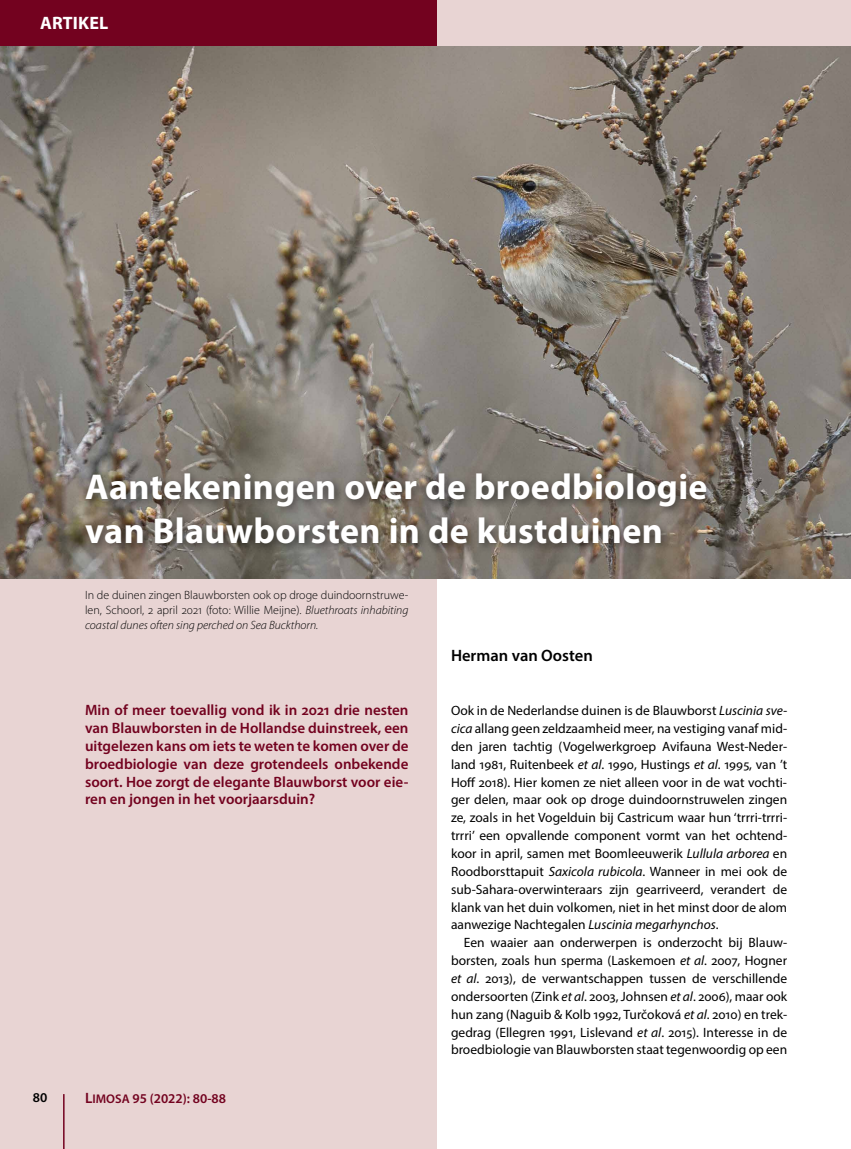
<style>
.page{position:relative;width:851px;height:1149px;background:#fff}
.page>*{position:absolute;margin:0;border:0;box-sizing:border-box;transform-origin:0 0}
.t1{font:700 36px/43.5px "Myriad Pro";letter-spacing:.01em;color:#fff}
.t2{font:700 18px "Myriad Pro";letter-spacing:.01em;color:#fff}
.t3{font:600 16.5px "Myriad Pro";color:#000}
.t4{font:600 15px/17.9px "Myriad Pro";color:#73021f;text-align:justify}
.t5{font:13.5px/17.9px "Myriad Pro";color:#000;text-align:justify}
.t6{font:600 13.5px "Myriad Pro";color:#73021f}
.t7{font:600 13.5px "Myriad Pro";color:#000}
.t8{font:300 12px/15px "Myriad Pro";color:#000;text-align:justify}
.s1{font-style:italic}
.s2{font-size:15px}
.s3{font-size:12.6px}
</style>
<div class="page">
<div style="left:0;top:0;width:436px;height:1148px;background:#e8d4d3"></div>
<div style="left:402px;top:0;width:448px;height:47px;background:#e8d4d3"></div>
<div style="left:0;top:0;width:436px;height:47px;background:#73021f"></div>
<img style="left:0;top:47px;width:850px;height:531px">
<hr style="left:63px;top:1093px;width:2px;height:55px;background:#73021f">
<div style="left:81px;top:468px;width:636px;height:86px;background:#000;opacity:.5"></div>
<h2 class="t2" style="left:40px;top:11px;width:70px">ARTIKEL</h2>
<h1 class="t1" style="left:85px;top:464px;width:624px">Aantekeningen over de broedbiologie van Blauwborsten in de kustduinen</h1>
<p class="t7" style="left:33px;top:1088px;width:16px">80</p>
<p class="t8" style="left:85px;top:587px;width:325px">In de duinen zingen Blauwborsten ook op droge duindoornstruwe&shy;len, Schoorl, 2 april 2021 (foto: Willie Meijne). <span class="s1">Bluethroats inhabiting coastal dunes often sing perched on Sea Buckthorn.</span></p>
<p class="t3" style="left:451px;top:645px;width:143px">Herman van Oosten</p>
<p class="t4" style="left:85px;top:700px;width:325px">Min of meer toevallig vond ik in 2021 drie nesten van Blauwborsten in de Hollandse duinstreek, een uitgelezen kans om iets te weten te komen over de broedbiologie van deze grotendeels onbekende soort. Hoe zorgt de elegante Blauwborst voor eie&shy;ren en jongen in het voorjaarsduin?</p>
<p class="t5" style="left:451px;top:701px;width:337px">Ook in de Nederlandse duinen is de Blauwborst <span class="s1">Luscinia sve&shy;cica</span> allang geen zeldzaamheid meer, na vestiging vanaf mid&shy;den jaren tachtig (Vogelwerkgroep Avifauna West-Neder&shy;land 1981, Ruitenbeek <span class="s1">et al</span>. 1990, Hustings <span class="s1">et al</span>. 1995, van ’t Hoff 2018). Hier komen ze niet alleen voor in de wat vochti&shy;ger delen, maar ook op droge duindoornstruwelen zingen ze, zoals in het Vogelduin bij Castricum waar hun ‘trrri-trrri&shy;trrri’ een opvallende component vormt van het ochtend&shy;koor in april, samen met Boomleeuwerik <span class="s1">Lullula arborea</span> en Roodborsttapuit <span class="s1">Saxicola rubicola</span>. Wanneer in mei ook de sub-Sahara-overwinteraars zijn gearriveerd, verandert de klank van het duin volkomen, niet in het minst door de alom aanwezige Nachtegalen <span class="s1">Luscinia megarhynchos</span>.</p>
<p class="t5" style="left:451px;top:933px;width:337px;text-indent:13px">Een waaier aan onderwerpen is onderzocht bij Blauw&shy;borsten, zoals hun sperma (Laskemoen <span class="s1">et al</span>. 2007, Hogner <span class="s1">et al</span>. 2013), de verwantschappen tussen de verschillende ondersoorten (Zink <span class="s1">et al</span>. 2003, Johnsen <span class="s1">et al</span>. 2006), maar ook hun zang (Naguib &amp; Kolb 1992, Turčoková <span class="s1">et al</span>. 2010) en trek&shy;gedrag (Ellegren 1991, Lislevand <span class="s1">et al</span>. 2015). Interesse in de broedbiologie van Blauwborsten staat tegenwoordig op een</p>
<p class="t6" style="left:85px;top:1089px;width:142px"><span class="s2">L</span><span class="s3">IMOSA</span> 95 (2022): 80-88</p>
</div>
